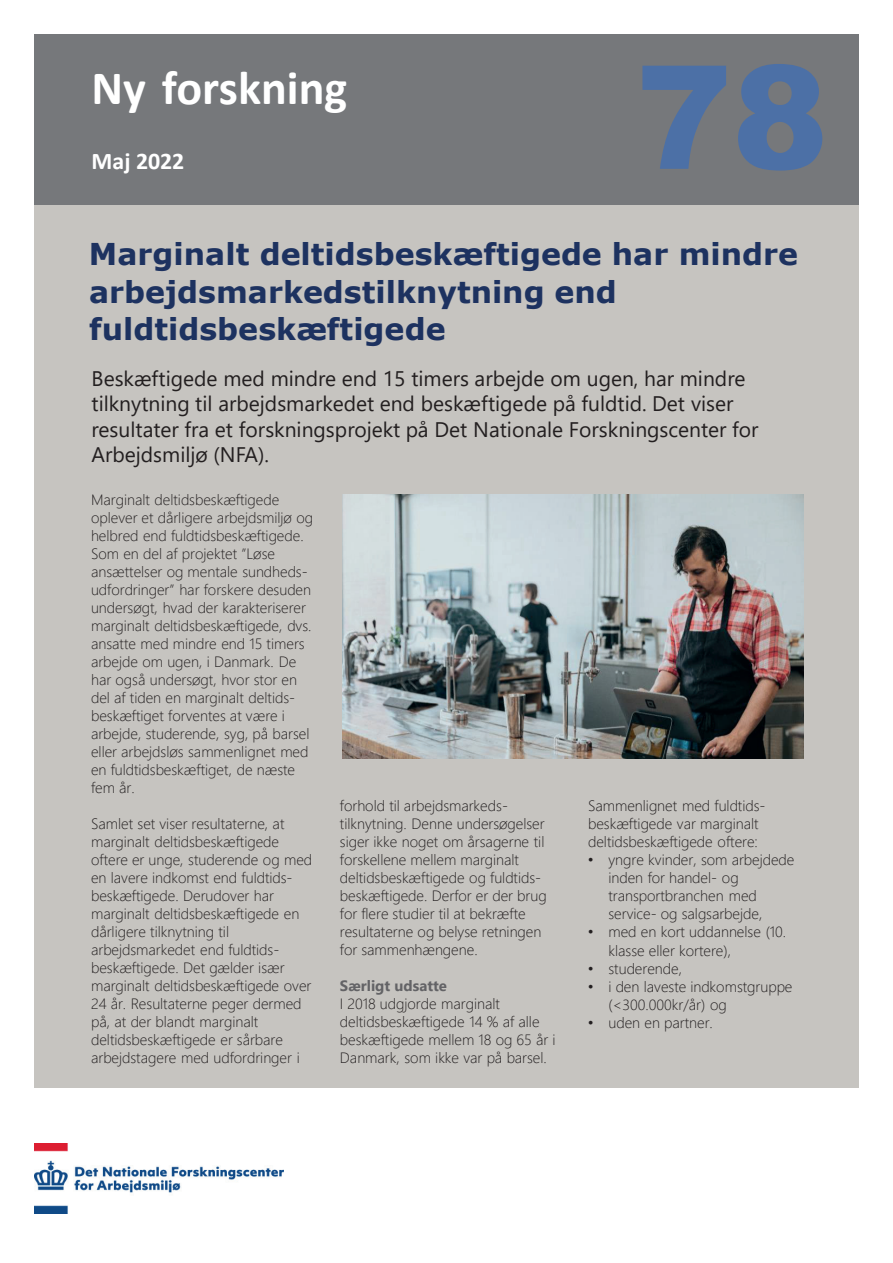
<style>
.page{position:relative;width:893px;height:1263px;background:#fff}
.page>*{position:absolute;margin:0;border:0;box-sizing:border-box;transform-origin:0 0}
.t1{font:900 144px "Arial";color:#4c70a6}
.t2{font:700 48px "Calibri";color:#fff}
.t3{font:700 30px/37.5px "Verdana";color:#1d3260}
.t4{font:700 24px "Calibri";letter-spacing:-.005em;color:#fff}
.t5{font:21px/25.2px "Segoe UI";color:#231f20}
.t6{font:300 15px/18px "Segoe UI";color:#231f20}
.t7{font:700 15px "Segoe UI";color:#636366}
.s1{font-family:"Arial";font-weight:400}
</style>
<div class="page">
<div style="left:34px;top:147px;width:824px;height:940px;background:#c6c4c0"></div>
<div style="left:34px;top:34px;width:824px;height:170px;background:#76787b"></div>
<img style="left:34px;top:1143px;width:249px;height:70px">
<img style="left:342px;top:495px;width:462px;height:263px">
<h2 class="t2" style="left:92px;top:54px;width:257px">Ny forskning</h2>
<h3 class="t4" style="left:92px;top:144px;width:94px">Maj 2022</h3>
<h1 class="t1" style="left:636px;top:13px;width:194px">78</h1>
<h3 class="t3" style="left:89px;top:235px;width:711px">Marginalt deltidsbeskæftigede har mindre arbejdsmarkedstilknytning end fuldtidsbeskæftigede</h3>
<p class="t5" style="left:92px;top:364px;width:668px">Beskæftigede med mindre end 15 timers arbejde om ugen, har mindre tilknytning til arbejdsmarkedet end beskæftigede på fuldtid. Det viser resultater fra et forskningsprojekt på Det Nationale Forskningscenter for Arbejdsmiljø (NFA).</p>
<p class="t6" style="left:91px;top:489px;width:224px">Marginalt deltidsbeskæftigede oplever et dårligere arbejdsmiljø og helbred end fuldtidsbeskæftigede.<br>Som en del af projektet ”Løse ansættelser og mentale sundheds&shy;udfordringer” har forskere desuden undersøgt, hvad der karakteriserer marginalt deltidsbeskæftigede, dvs. ansatte med mindre end 15 timers arbejde om ugen, i Danmark. De har også undersøgt, hvor stor en del af tiden en marginalt deltids&shy;beskæftiget forventes at være i arbejde, studerende, syg, på barsel eller arbejdsløs sammenlignet med en fuldtidsbeskæftiget, de næste fem år.</p>
<p class="t6" style="left:91px;top:813px;width:223px">Samlet set viser resultaterne, at marginalt deltidsbeskæftigede oftere er unge, studerende og med en lavere indkomst end fuldtids&shy;beskæftigede. Derudover har marginalt deltidsbeskæftigede en dårligere tilknytning til arbejdsmarkedet end fuldtids&shy;beskæftigede. Det gælder især marginalt deltidsbeskæftigede over<br>24 år. Resultaterne peger dermed på, at der blandt marginalt deltidsbeskæftigede er sårbare arbejdstagere med udfordringer i</p>
<p class="t6" style="left:340px;top:795px;width:208px">forhold til arbejdsmarkeds&shy;tilknytning. Denne undersøgelser siger ikke noget om årsagerne til forskellene mellem marginalt deltidsbeskæftigede og fuldtids&shy;beskæftigede. Derfor er der brug for flere studier til at bekræfte resultaterne og belyse retningen for sammenhængene.</p>
<p class="t7" style="left:340px;top:971px;width:109px">Særligt udsatte</p>
<p class="t6" style="left:340px;top:993px;width:217px">I 2018 udgjorde marginalt deltidsbeskæftigede 14 % af alle beskæftigede mellem 18 og 65 år i<br>Danmark, som ikke var på barsel.</p>
<p class="t6" style="left:588px;top:796px;width:179px">Sammenlignet med fuldtids&shy;beskæftigede var marginalt deltidsbeskæftigede oftere:</p>
<p class="t6" style="left:608px;top:850px;width:188px;text-indent:-20px"><span class="s1">•</span> yngre kvinder, som arbejdede inden for handel- og transportbranchen med service- og salgsarbejde,</p>
<p class="t6" style="left:608px;top:922px;width:179px;text-indent:-20px"><span class="s1">•</span> med en kort uddannelse (10. klasse eller kortere),</p>
<p class="t6" style="left:588px;top:958px;width:95px"><span class="s1">•</span> studerende,</p>
<p class="t6" style="left:608px;top:976px;width:186px;text-indent:-20px"><span class="s1">•</span> i den laveste indkomstgruppe (&lt;300.000kr/år) og</p>
<p class="t6" style="left:588px;top:1012px;width:126px"><span class="s1">•</span> uden en partner.</p>
</div>
